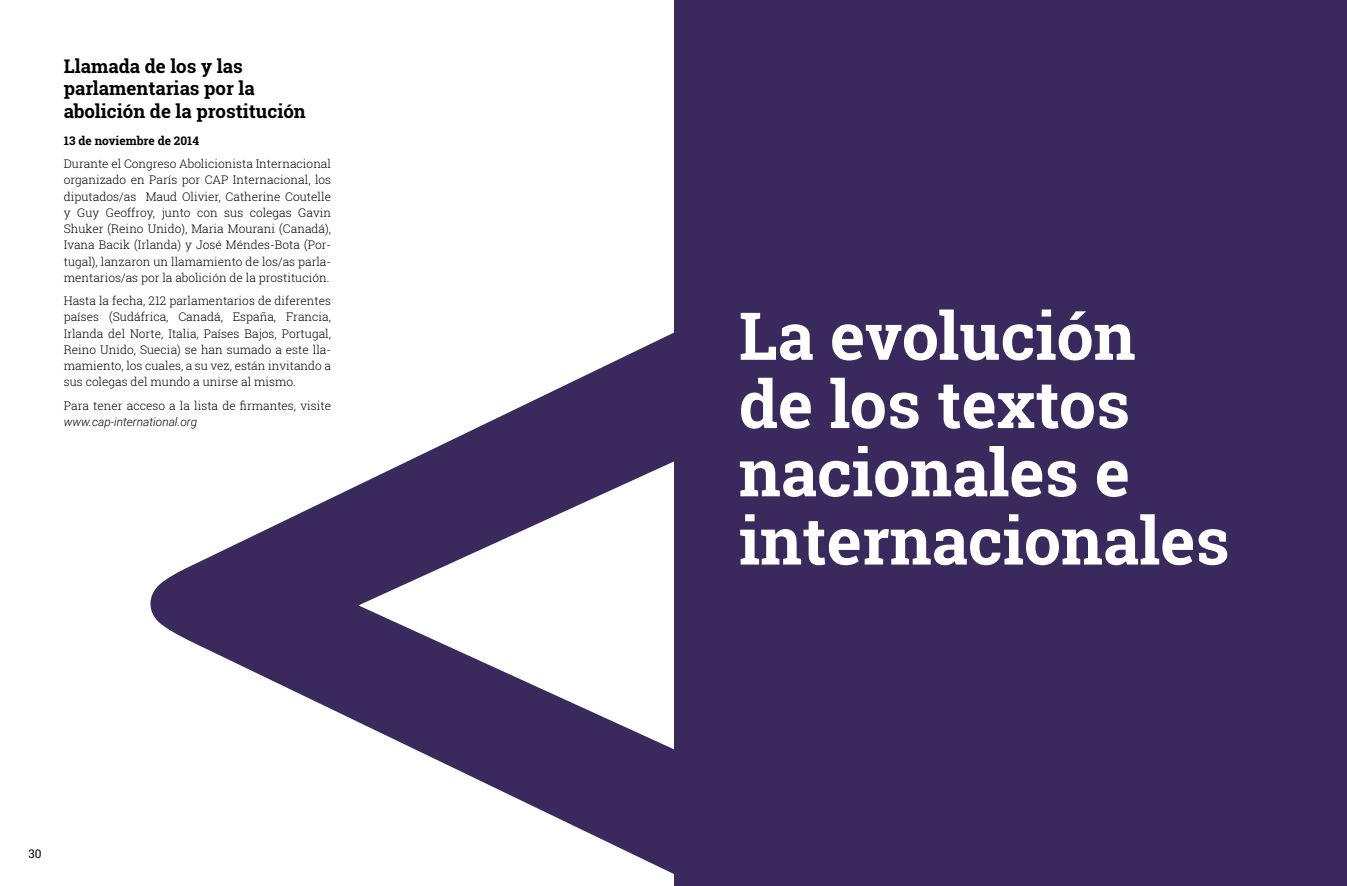
<style>
.page{position:relative;width:1347px;height:886px;background:#fff}
.page>*{position:absolute;margin:0;border:0;box-sizing:border-box;transform-origin:0 0}
.t1{font:700 66px/68.2px "Roboto Slab";color:#fff}
.t2{font:700 18.75px/22.5px "Roboto Slab";color:#000}
.t3{font:300 11.88px/16.2px "Roboto Slab";color:#000;text-align:justify}
.t4{font:italic 300 11.88px "Roboto";color:#000}
.t5{font:700 11.88px "Roboto Slab";color:#000}
.t6{font:11.88px "Roboto Slab";color:#000}
</style>
<div class="page">
<svg style="left:150px;top:332px;width:524px;height:542px"></svg>
<div style="left:674px;top:0;width:672px;height:886px;background:#39295c"></div>
<h2 class="t2" style="left:64px;top:55px;width:243px">Llamada de los y las parlamentarias por la abolición de la prostitución</h2>
<p class="t5" style="left:64px;top:132px;width:137px">13 de noviembre de 2014</p>
<p class="t3" style="left:64px;top:155px;width:269px">Durante el Congreso Abolicionista Internacional organizado en París por CAP Internacional, los diputados/as Maud Olivier, Catherine Coutelle y Guy Geoffroy, junto con sus colegas Gavin Shuker (Reino Unido), Maria Mourani (Canadá), Ivana Bacik (Irlanda) y José Méndes-Bota (Por&shy;tugal), lanzaron un llamamiento de los/as parla&shy;mentarios/as por la abolición de la prostitución.</p>
<p class="t3" style="left:64px;top:292px;width:269px">Hasta la fecha, 212 parlamentarios de diferentes países (Sudáfrica, Canadá, España, Francia, Irlanda del Norte, Italia, Países Bajos, Portugal, Reino Unido, Suecia) se han sumado a este lla&shy;mamiento, los cuales, a su vez, están invitando a sus colegas del mundo a unirse al mismo.</p>
<p class="t3" style="left:64px;top:397px;width:269px">Para tener acceso a la lista de firmantes, visite</p>
<p class="t4" style="left:64px;top:413px;width:135px">www.cap-international.org</p>
<p class="t6" style="left:28px;top:845px;width:15px">30</p>
<h1 class="t1" style="left:739px;top:301px;width:492px">La evolución<br>de los textos nacionales e internacionales</h1>
</div>
